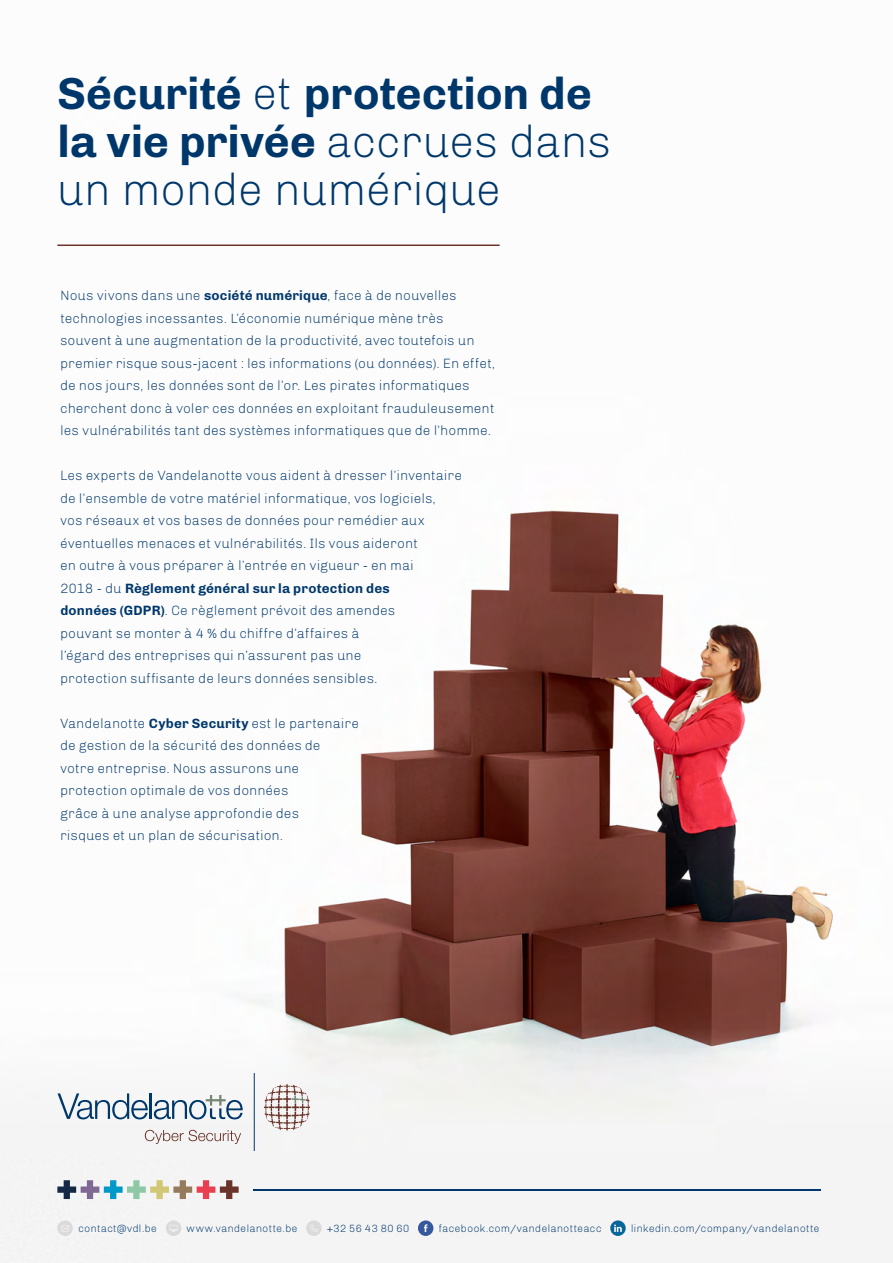
<style>
.page{position:relative;width:893px;height:1263px;background:#fff}
.page>*{position:absolute;margin:0;border:0;box-sizing:border-box;transform-origin:0 0}
.t1{font:700 45px/48px "Chivo";letter-spacing:-.005em;color:#00376b}
.t2{font:300 13.5px/22.5px "Chivo";letter-spacing:.01em;color:#00376b}
.t3{font:300 10.5px "Chivo";letter-spacing:.025em;color:#00376b}
.s1{font-weight:300}
.s2{font-weight:700}
</style>
<div class="page">
<img style="left:0;top:510px;width:893px;height:753px">
<hr style="left:253px;top:1189px;width:568px;height:1px;background:#00376b">
<svg style="left:57px;top:1180px;width:182px;height:19px"></svg>
<hr style="left:57px;top:244px;width:443px;height:2px;background:#6b342a">
<svg style="left:418px;top:1220px;width:15px;height:16px"></svg>
<div style="left:57px;top:1220px;width:16px;height:16px;background:#dadada;border-radius:50%"></div>
<svg style="left:61px;top:1225px;width:8px;height:6px"></svg>
<div style="left:306px;top:1220px;width:16px;height:16px;background:#dadada;border-radius:50%"></div>
<svg style="left:310px;top:1224px;width:8px;height:8px"></svg>
<div style="left:166px;top:1220px;width:15px;height:16px;background:#dadada;border-radius:50%"></div>
<svg style="left:170px;top:1225px;width:8px;height:7px"></svg>
<svg style="left:58px;top:1093px;width:90px;height:26px"></svg>
<hr style="left:150px;top:1093px;width:2px;height:26px;background:#00376b">
<svg style="left:154px;top:1095px;width:89px;height:24px"></svg>
<hr style="left:254px;top:1073px;width:1px;height:77px;background:#00376b">
<svg style="left:264px;top:1084px;width:47px;height:47px"></svg>
<svg style="left:145px;top:1130px;width:96px;height:14px"></svg>
<svg style="left:610px;top:1220px;width:16px;height:16px"></svg>
<h1 class="t1" style="left:57px;top:70px;width:556px">Sécurité <span class="s1">et</span> protection de la vie privée <span class="s1">accrues dans un monde numérique</span></h1>
<p class="t2" style="left:60px;top:284px;width:436px">Nous vivons dans une <span class="s2">société numérique</span>, face à de nouvelles technologies incessantes. L’économie numérique mène très souvent à une augmentation de la productivité, avec toutefois un premier risque sous-jacent : les informations (ou données). En effet, de nos jours, les données sont de l’or. Les pirates informatiques cherchent donc à voler ces données en exploitant frauduleusement les vulnérabilités tant des systèmes informatiques que de l’homme.</p>
<p class="t2" style="left:60px;top:464px;width:403px">Les experts de Vandelanotte vous aident à dresser l’inventaire de l’ensemble de votre matériel informatique, vos logiciels,<br>vos réseaux et vos bases de données pour remédier aux éventuelles menaces et vulnérabilités. Ils vous aideront<br>en outre à vous préparer à l’entrée en vigueur - en mai<br>2018 - du <span class="s2">Règlement général sur la protection des<br>données (GDPR)</span>. Ce règlement prévoit des amendes<br>pouvant se monter à 4 % du chiffre d’affaires à<br>l’égard des entreprises qui n’assurent pas une<br>protection suffisante de leurs données sensibles.</p>
<p class="t2" style="left:60px;top:712px;width:300px">Vandelanotte <span class="s2">Cyber Security</span> est le partenaire de gestion de la sécurité des données de<br>votre entreprise. Nous assurons une protection optimale de vos données<br>grâce à une analyse approfondie des<br>risques et un plan de sécurisation.</p>
<p class="t3" style="left:78px;top:1223px;width:80px">contact@vdl.be</p>
<p class="t3" style="left:187px;top:1223px;width:113px">www.vandelanotte.be</p>
<p class="t3" style="left:327px;top:1223px;width:84px">+32 56 43 80 60</p>
<p class="t3" style="left:439px;top:1223px;width:164px">facebook.com/vandelanotteacc</p>
<p class="t3" style="left:631px;top:1223px;width:190px">linkedin.com/company/vandelanotte</p>
</div>
